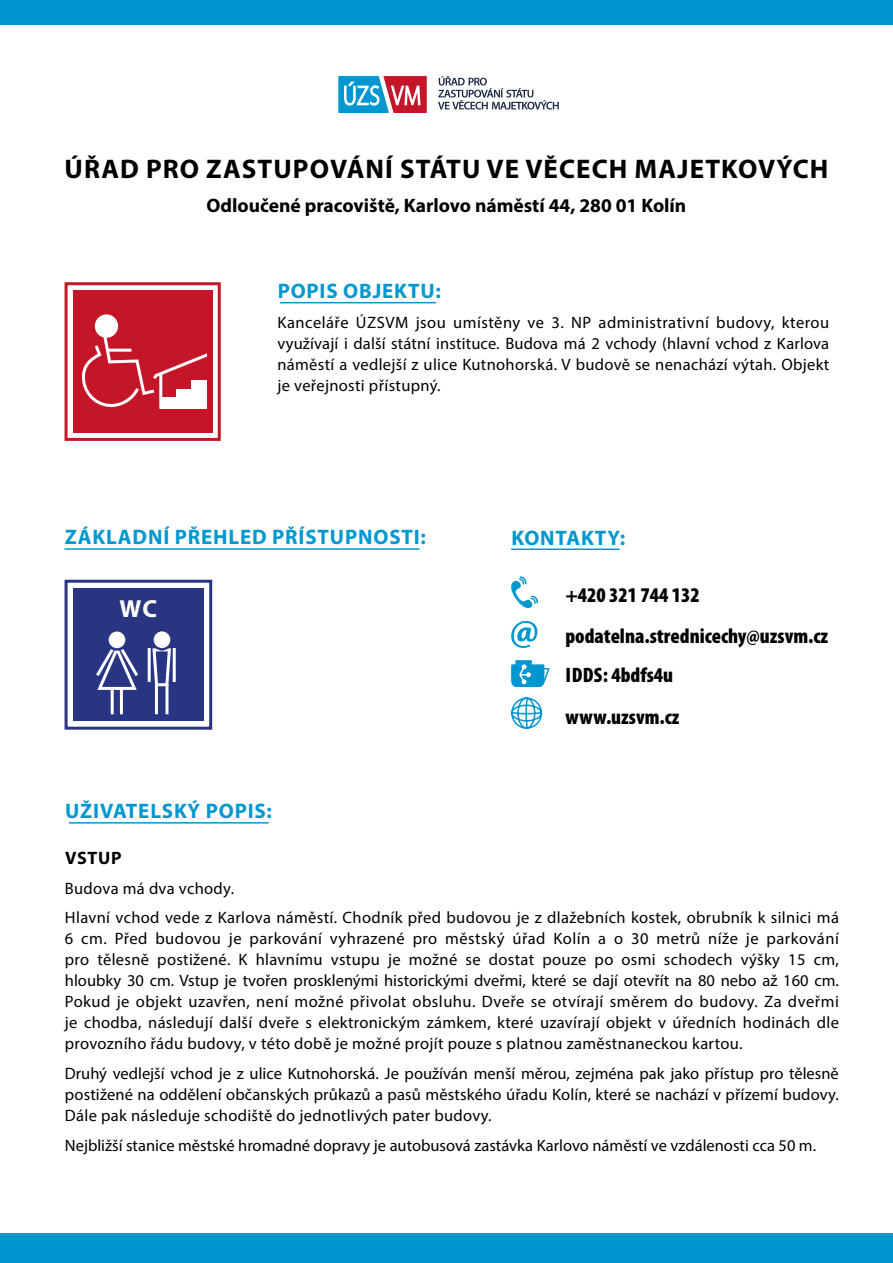
<style>
.page{position:relative;width:893px;height:1263px;background:#fff}
.page>*{position:absolute;margin:0;border:0;box-sizing:border-box;transform-origin:0 0}
.t1{font:700 27px "Myriad Pro";letter-spacing:.04em;color:#000}
.t2{font:700 24.75px "Myriad Pro";color:#fff}
.t3{font:900 condensed 21px "Myriad Pro";color:#000}
.t4{font:700 21px "Myriad Pro";letter-spacing:.04em;color:#0097d0}
.t5{font:700 19.5px "Myriad Pro";color:#000}
.t6{font:700 18px "Myriad Pro";letter-spacing:.04em;color:#000}
.t7{font:16.5px/21px "Myriad Pro";letter-spacing:.02em;color:#000;text-align:justify}
.t8{font:16.5px "Myriad Pro";color:#000}
</style>
<div class="page">
<div style="left:0;top:1233px;width:893px;height:30px;background:#0097d0"></div>
<div style="left:0;top:0;width:893px;height:25px;background:#0097d0"></div>
<svg style="left:438px;top:76px;width:121px;height:34px"></svg>
<svg style="left:338px;top:76px;width:89px;height:37px"></svg>
<hr style="left:511px;top:548px;width:109px;height:2px;background:#0097d0">
<svg style="left:511px;top:621px;width:26px;height:27px"></svg>
<svg style="left:511px;top:697px;width:32px;height:32px"></svg>
<svg style="left:511px;top:576px;width:27px;height:32px"></svg>
<svg style="left:511px;top:660px;width:39px;height:28px"></svg>
<hr style="left:280px;top:302px;width:156px;height:1px;background:#0097d0">
<hr style="left:65px;top:548px;width:354px;height:2px;background:#0097d0">
<hr style="left:69px;top:822px;width:200px;height:1px;background:#0097d0">
<div style="left:65px;top:282px;width:156px;height:159px;border:3px solid #c41628"></div>
<div style="left:73px;top:291px;width:140px;height:142px;background:#c41628"></div>
<div style="left:95px;top:314px;width:23px;height:24px;background:#fff;border-radius:50%"></div>
<svg style="left:82px;top:323px;width:125px;height:86px"></svg>
<div style="left:65px;top:580px;width:147px;height:150px;border:3px solid #283583"></div>
<div style="left:73px;top:588px;width:131px;height:133px;background:#283583"></div>
<svg style="left:96px;top:638px;width:42px;height:77px"></svg>
<div style="left:109px;top:631px;width:16px;height:17px;background:#fff;border-radius:50%"></div>
<hr style="left:155px;top:684px;width:3px;height:30px;background:#fff">
<hr style="left:165px;top:684px;width:3px;height:30px;background:#fff">
<svg style="left:152px;top:638px;width:21px;height:50px"></svg>
<div style="left:154px;top:631px;width:16px;height:17px;background:#fff;border-radius:50%"></div>
<hr style="left:148px;top:648px;width:3px;height:34px;background:#fff">
<hr style="left:173px;top:648px;width:3px;height:34px;background:#fff">
<p class="t1" style="left:65px;top:151px;width:765px">ÚŘAD PRO ZASTUPOVÁNÍ STÁTU VE VĚCECH MAJETKOVÝCH</p>
<p class="t5" style="left:207px;top:193px;width:481px">Odloučené pracoviště, Karlovo náměstí 44, 280 01 Kolín</p>
<p class="t4" style="left:278px;top:277px;width:165px">POPIS OBJEKTU:</p>
<p class="t7" style="left:277px;top:311px;width:553px">Kanceláře ÚZSVM jsou umístěny ve 3. NP administrativní budovy, kterou využívají i další státní instituce. Budova má 2 vchody (hlavní vchod z Karlova náměstí a vedlejší z ulice Kutnohorská. V budově se nenachází výtah. Objekt je veřejnosti přístupný.</p>
<p class="t4" style="left:65px;top:523px;width:363px">ZÁKLADNÍ PŘEHLED PŘÍSTUPNOSTI:</p>
<p class="t2" style="left:120px;top:593px;width:39px">WC</p>
<p class="t4" style="left:511px;top:524px;width:115px">KONTAKTY:</p>
<p class="t3" style="left:565px;top:582px;width:136px">+420 321 744 132</p>
<p class="t3" style="left:565px;top:622px;width:264px">podatelna.strednicechy@uzsvm.cz</p>
<p class="t3" style="left:566px;top:661px;width:109px">IDDS: 4bdfs4u</p>
<p class="t3" style="left:565px;top:703px;width:116px">www.uzsvm.cz</p>
<p class="t4" style="left:65px;top:797px;width:208px">UŽIVATELSKÝ POPIS:</p>
<p class="t6" style="left:65px;top:847px;width:58px">VSTUP</p>
<p class="t7" style="left:65px;top:878px;width:171px">Budova má dva vchody.</p>
<p class="t7" style="left:65px;top:907px;width:776px">Hlavní vchod vede z Karlova náměstí. Chodník před budovou je z dlažebních kostek, obrubník k silnici má 6 cm. Před budovou je parkování vyhrazené pro městský úřad Kolín a o 30 metrů níže je parkování pro tělesně postižené. K hlavnímu vstupu je možné se dostat pouze po osmi schodech výšky 15 cm, hloubky 30 cm. Vstup je tvořen prosklenými historickými dveřmi, které se dají otevřít na 80 nebo až 160 cm.<br>Pokud je objekt uzavřen, není možné přivolat obsluhu. Dveře se otvírají směrem do budovy. Za dveřmi je chodba, následují další dveře s elektronickým zámkem, které uzavírají objekt v úředních hodinách dle provozního řádu budovy, v této době je možné projít pouze s platnou zaměstnaneckou kartou.</p>
<p class="t7" style="left:65px;top:1063px;width:775px">Druhý vedlejší vchod je z ulice Kutnohorská. Je používán menší měrou, zejména pak jako přístup pro tělesně postižené na oddělení občanských průkazů a pasů městského úřadu Kolín, které se nachází v přízemí budovy.<br>Dále pak následuje schodiště do jednotlivých pater budovy.</p>
<p class="t8" style="left:65px;top:1135px;width:753px">Nejbližší stanice městské hromadné dopravy je autobusová zastávka Karlovo náměstí ve vzdálenosti cca 50 m.</p>
</div>
